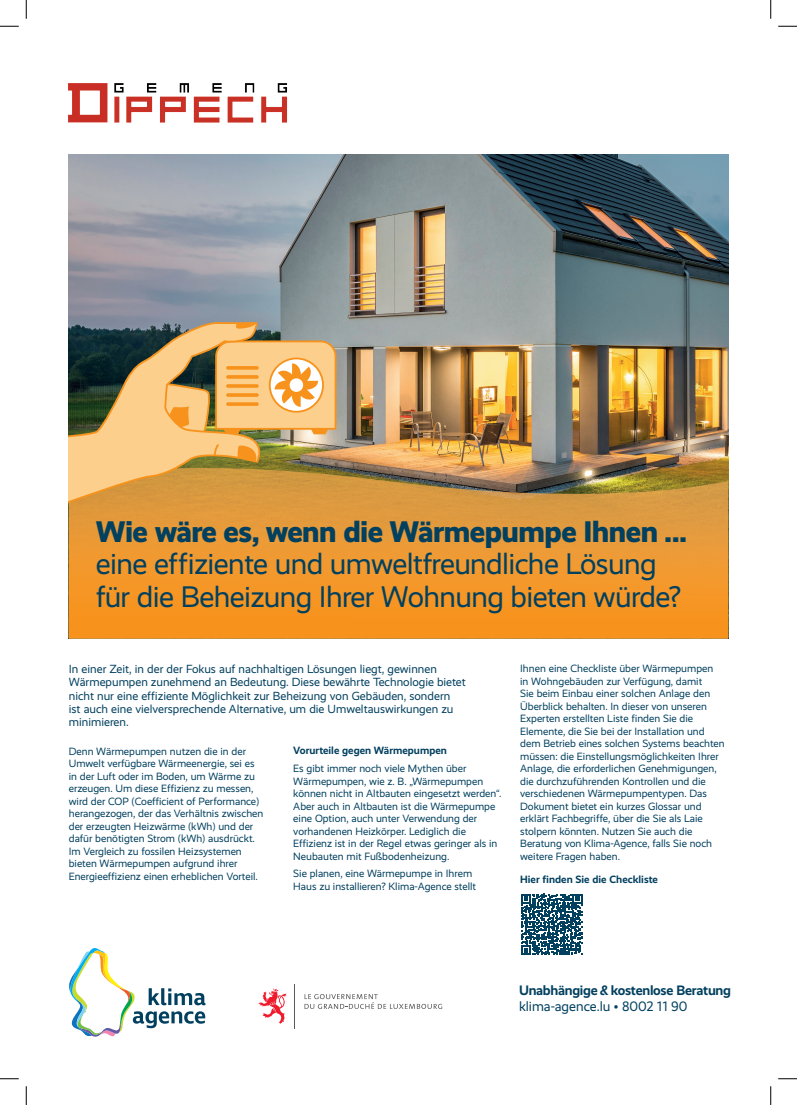
<style>
.page{position:relative;width:797px;height:1105px;background:#fff}
.page>*{position:absolute;margin:0;border:0;box-sizing:border-box;transform-origin:0 0}
.t1{font:30px/32.5px "Realist";letter-spacing:-.02em;color:#02405f}
.t2{font:800 30px "Realist";letter-spacing:-.02em;color:#02405f}
.t3{font:700 13.75px "Realist";letter-spacing:-.02em;color:#02405f}
.t4{font:13.75px "Realist";color:#02405f}
.t5{font:11.88px/13.1px "Realist";color:#02405f}
.t6{font:10.62px/12.5px "Realist";color:#02405f}
.t7{font:700 10.62px "Realist";color:#02405f}
</style>
<div class="page">
<img style="left:69px;top:155px;width:659px;height:312px">
<hr style="left:294px;top:984px;width:1px;height:44px;background:#5a5a5d">
<svg style="left:258px;top:988px;width:28px;height:36px"></svg>
<svg style="left:304px;top:994px;width:138px;height:15px"></svg>
<svg style="left:69px;top:948px;width:136px;height:89px"></svg>
<svg style="left:69px;top:467px;width:659px;height:171px;background:#e49431"></svg>
<svg style="left:69px;top:321px;width:192px;height:190px;background:#a78c57"></svg>
<svg style="left:235px;top:323px;width:22px;height:6px"></svg>
<svg style="left:152px;top:340px;width:185px;height:121px;background:#e0b674"></svg>
<svg style="left:521px;top:894px;width:61px;height:61px"></svg>
<img style="left:68px;top:83px;width:220px;height:40px">
<svg style="left:0;top:25px;width:19px;height:2px"></svg>
<svg style="left:778px;top:25px;width:19px;height:2px"></svg>
<svg style="left:0;top:1078px;width:19px;height:1px"></svg>
<svg style="left:778px;top:1078px;width:19px;height:1px"></svg>
<svg style="left:25px;top:0;width:2px;height:19px"></svg>
<svg style="left:25px;top:1086px;width:2px;height:19px"></svg>
<svg style="left:770px;top:0;width:1px;height:19px"></svg>
<svg style="left:770px;top:1086px;width:1px;height:19px"></svg>
<h1 class="t2" style="left:96px;top:514px;width:593px">Wie wäre es, wenn die Wärmepumpe Ihnen ...</h1>
<h1 class="t1" style="left:96px;top:548px;width:586px">eine effiziente und umweltfreundliche Lösung für die Beheizung Ihrer Wohnung bieten würde?</h1>
<p class="t5" style="left:69px;top:663px;width:398px">In einer Zeit, in der der Fokus auf nachhaltigen Lösungen liegt, gewinnen Wärmepumpen zunehmend an Bedeutung. Diese bewährte Technologie bietet nicht nur eine effiziente Möglichkeit zur Beheizung von Gebäuden, sondern<br>ist auch eine vielversprechende Alternative, um die Umweltauswirkungen zu minimieren.</p>
<p class="t6" style="left:69px;top:745px;width:196px">Denn Wärmepumpen nutzen die in der Umwelt verfügbare Wärmeenergie, sei es in der Luft oder im Boden, um Wärme zu erzeugen. Um diese Effizienz zu messen, wird der COP (Coefficient of Performance) herangezogen, der das Verhältnis zwischen der erzeugten Heizwärme (kWh) und der dafür benötigten Strom (kWh) ausdrückt.<br>Im Vergleich zu fossilen Heizsystemen bieten Wärmepumpen aufgrund ihrer Energieeffizienz einen erheblichen Vorteil.</p>
<p class="t7" style="left:293px;top:744px;width:155px">Vorurteile gegen Wärmepumpen</p>
<p class="t6" style="left:293px;top:762px;width:209px">Es gibt immer noch viele Mythen über Wärmepumpen, wie z. B. „Wärmepumpen können nicht in Altbauten eingesetzt werden“.<br>Aber auch in Altbauten ist die Wärmepumpe eine Option, auch unter Verwendung der vorhandenen Heizkörper. Lediglich die Effizienz ist in der Regel etwas geringer als in Neubauten mit Fußbodenheizung.</p>
<p class="t6" style="left:293px;top:867px;width:184px">Sie planen, eine Wärmepumpe in Ihrem<br>Haus zu installieren? Klima-Agence stellt</p>
<p class="t6" style="left:520px;top:662px;width:206px">Ihnen eine Checkliste über Wärmepumpen<br>in Wohngebäuden zur Verfügung, damit<br>Sie beim Einbau einer solchen Anlage den Überblick behalten. In dieser von unseren Experten erstellten Liste finden Sie die Elemente, die Sie bei der Installation und dem Betrieb eines solchen Systems beachten müssen: die Einstellungsmöglichkeiten Ihrer Anlage, die erforderlichen Genehmigungen, die durchzuführenden Kontrollen und die verschiedenen Wärmepumpentypen. Das Dokument bietet ein kurzes Glossar und erklärt Fachbegriffe, über die Sie als Laie stolpern könnten. Nutzen Sie auch die Beratung von Klima-Agence, falls Sie noch weitere Fragen haben.</p>
<p class="t7" style="left:520px;top:873px;width:139px">Hier finden Sie die Checkliste</p>
<p class="t3" style="left:519px;top:982px;width:213px">Unabhängige &amp; kostenlose Beratung</p>
<p class="t4" style="left:519px;top:999px;width:170px">klima-agence.lu • 8002 11 90</p>
</div>
